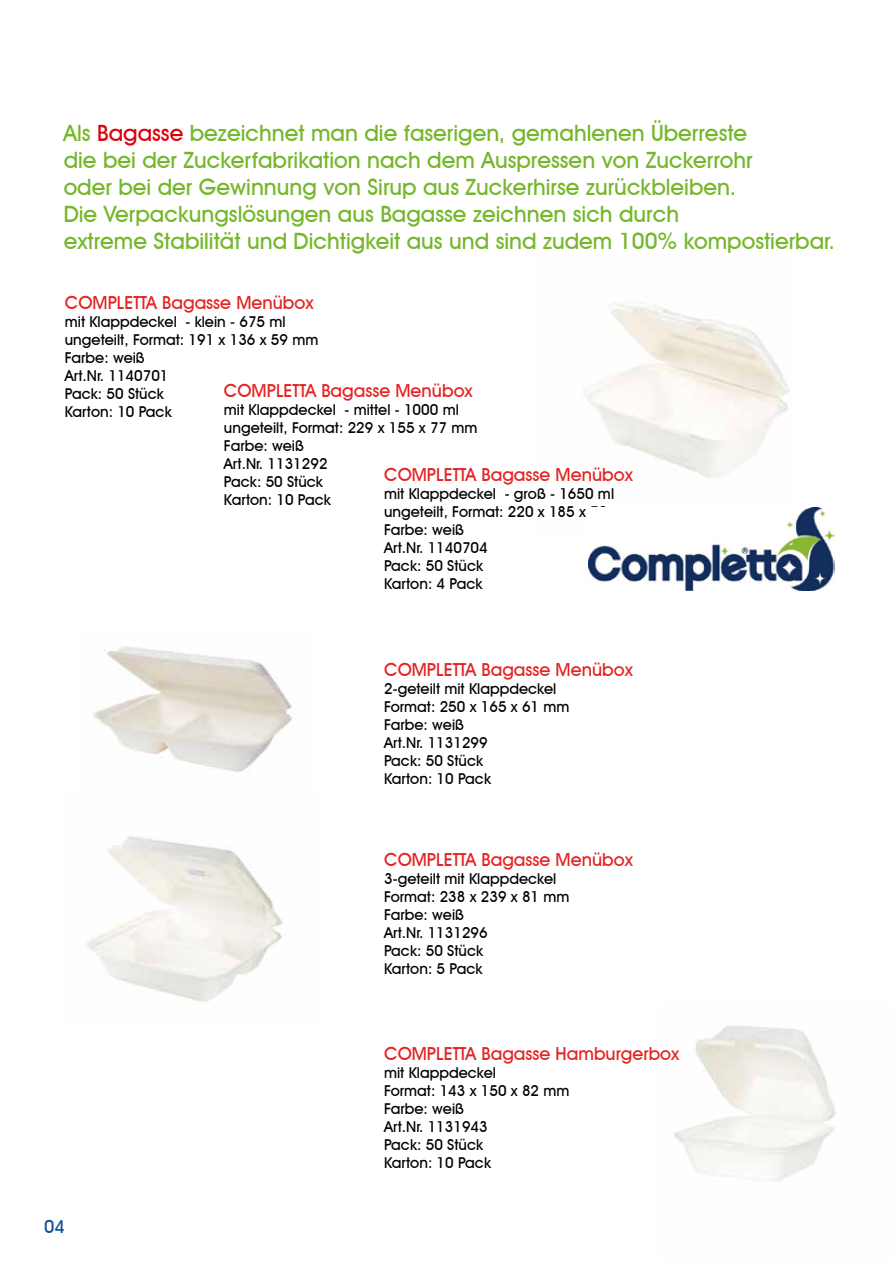
<style>
.page{position:relative;width:893px;height:1263px;background:#fff}
.page>*{position:absolute;margin:0;border:0;box-sizing:border-box;transform-origin:0 0}
.t1{font:500 22.5px/27px "Avant Garde IT Cby BT";color:#75b72a}
.t2{font:500 18px "Avant Garde IT Cby BT";color:#e52322}
.t3{font:500 18px "Avant Garde IT Cby BT";color:#105192}
.t4{font:500 15px/18px "Avant Garde IT Cby BT";color:#000}
.s1{color:#df010c}
</style>
<div class="page">
<img style="left:674px;top:1026px;width:162px;height:156px">
<img style="left:93px;top:646px;width:199px;height:126px">
<img style="left:88px;top:836px;width:197px;height:166px">
<img style="left:588px;top:508px;width:246px;height:82px">
<p class="t1" style="left:64px;top:119px;width:773px">Als <span class="s1">Bagasse</span> bezeichnet man die faserigen, gemahlenen Überreste<br>die bei der Zuckerfabrikation nach dem Auspressen von Zuckerrohr<br>oder bei der Gewinnung von Sirup aus Zuckerhirse zurückbleiben.<br>Die Verpackungslösungen aus Bagasse zeichnen sich durch<br>extreme Stabilität und Dichtigkeit aus und sind zudem 100% kompostierbar.</p>
<p class="t2" style="left:65px;top:291px;width:250px">COMPLETTA Bagasse Menübox</p>
<p class="t4" style="left:65px;top:312px;width:255px">mit Klappdeckel - klein - 675 ml ungeteilt, Format: 191 x 136 x 59 mm<br>Farbe: weiß<br>Art.Nr. 1140701<br>Pack: 50 Stück<br>Karton: 10 Pack</p>
<p class="t2" style="left:224px;top:380px;width:250px">COMPLETTA Bagasse Menübox</p>
<p class="t4" style="left:224px;top:401px;width:255px">mit Klappdeckel - mittel - 1000 ml ungeteilt, Format: 229 x 155 x 77 mm<br>Farbe: weiß<br>Art.Nr. 1131292<br>Pack: 50 Stück<br>Karton: 10 Pack</p>
<p class="t2" style="left:384px;top:464px;width:250px">COMPLETTA Bagasse Menübox</p>
<p class="t4" style="left:384px;top:485px;width:232px">mit Klappdeckel - groß - 1650 ml ungeteilt, Format: 220 x 185 x 70<br>Farbe: weiß<br>Art.Nr. 1140704<br>Pack: 50 Stück<br>Karton: 4 Pack</p>
<p class="t2" style="left:384px;top:659px;width:250px">COMPLETTA Bagasse Menübox</p>
<p class="t4" style="left:384px;top:680px;width:187px">2-geteilt mit Klappdeckel<br>Format: 250 x 165 x 61 mm<br>Farbe: weiß<br>Art.Nr. 1131299<br>Pack: 50 Stück<br>Karton: 10 Pack</p>
<p class="t2" style="left:384px;top:849px;width:250px">COMPLETTA Bagasse Menübox</p>
<p class="t4" style="left:384px;top:870px;width:187px">3-geteilt mit Klappdeckel<br>Format: 238 x 239 x 81 mm<br>Farbe: weiß<br>Art.Nr. 1131296<br>Pack: 50 Stück<br>Karton: 5 Pack</p>
<p class="t3" style="left:44px;top:1216px;width:22px">04</p>
<p class="t2" style="left:384px;top:1042px;width:297px">COMPLETTA Bagasse Hamburgerbox</p>
<p class="t4" style="left:384px;top:1063px;width:187px">mit Klappdeckel<br>Format: 143 x 150 x 82 mm<br>Farbe: weiß<br>Art.Nr. 1131943<br>Pack: 50 Stück<br>Karton: 10 Pack</p>
</div>
